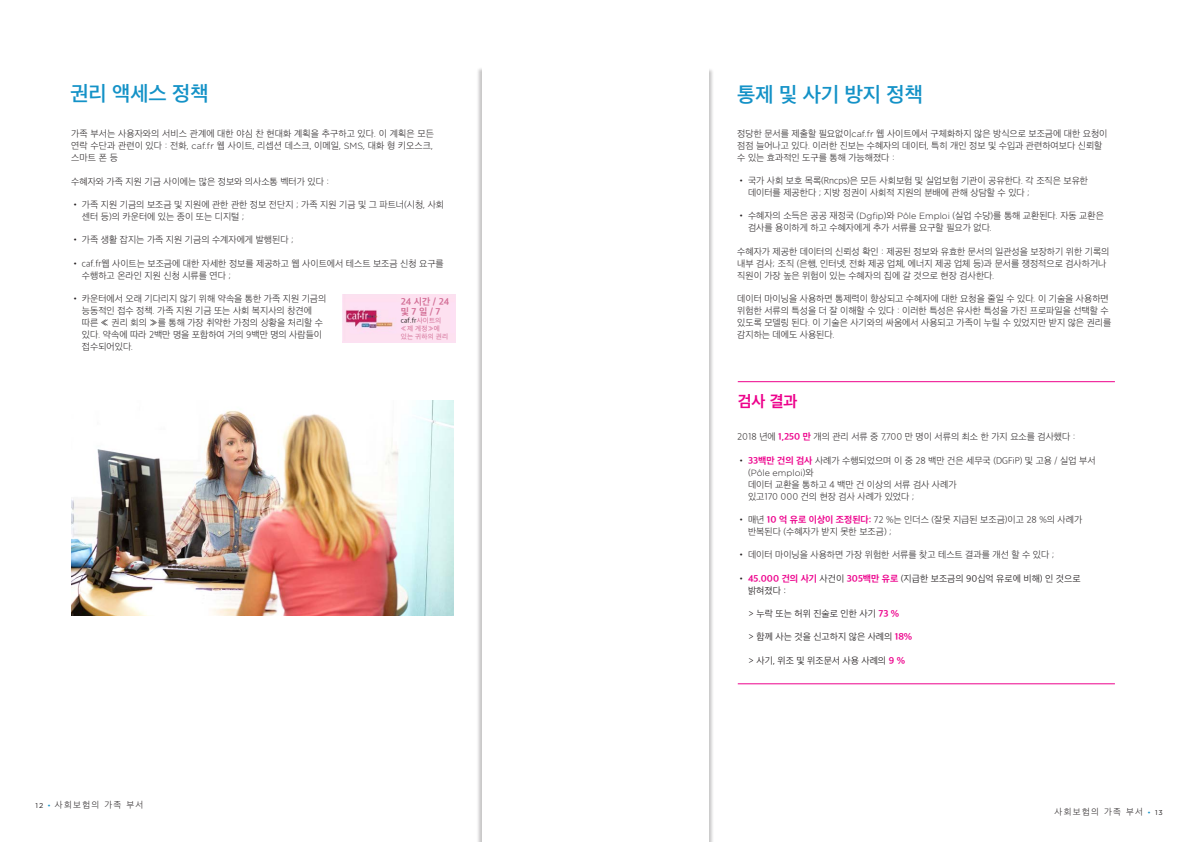
<style>
.page{position:relative;width:1191px;height:842px;background:#fff}
.page>*{position:absolute;margin:0;border:0;box-sizing:border-box;transform-origin:0 0}
.t1{font:600 21px "Apple SD Gothic Neo";color:#1492c7}
.t2{font:700 16px "Apple SD Gothic Neo";color:#ed028c}
.t3{font:200 9.5px/12px "Apple SD Gothic Neo";color:#231f20}
.t4{font:300 9.5px/12px "Apple SD Gothic Neo";color:#231f20}
.t5{font:700 9.5px/10px "Apple SD Gothic Neo";color:#d36f96}
.t6{font:200 9px "Apple SD Gothic Neo";letter-spacing:.15em;color:#231f20}
.t7{font:300 9px "Gotham";color:#231f20}
.t8{font:7px/8px "Apple SD Gothic Neo";letter-spacing:.02em;color:#d36f96}
.s1{font-family:"Gotham";font-weight:300;font-size:9px}
.s2{color:#231f20}
.s3{font-family:"Gotham";font-weight:400;font-size:7px}
.s4{font-family:"Gotham";font-weight:400;font-size:7px;color:#1492c7}
.s5{font-weight:700;color:#ed028c}
.s6{font-weight:300}
.s7{font-family:"Apple SD Gothic Neo";font-weight:200;font-size:9.5px}
</style>
<div class="page">
<div style="left:594px;top:68px;width:120px;height:774px;background:#231f20;opacity:.25"></div>
<div style="left:595px;top:69px;width:114px;height:773px;background:#fff"></div>
<div style="left:595px;top:66px;width:114px;height:13px;background:#fff"></div>
<div style="left:476px;top:67px;width:120px;height:775px;background:#231f20;opacity:.25"></div>
<div style="left:482px;top:69px;width:113px;height:773px;background:#fff"></div>
<div style="left:482px;top:66px;width:121px;height:13px;background:#fff"></div>
<img style="left:71px;top:400px;width:383px;height:215px">
<div style="left:342px;top:295px;width:113px;height:48px;background:#fce1f2"></div>
<img style="left:345px;top:310px;width:48px;height:18px">
<hr style="left:738px;top:381px;width:377px;height:1px;background:#ed028c">
<hr style="left:738px;top:683px;width:377px;height:1px;background:#ed028c">
<h1 class="t1" style="left:70px;top:82px;width:140px">권리 액세스 정책</h1>
<p class="t3" style="left:71px;top:129px;width:364px;text-align:justify">가족 부서는 사용자와의 서비스 관계에 대한 야심 찬 현대화 계획을 추구하고 있다. 이 계획은 모든 연락 수단과 관련이 있다 : 전화, <span class="s1">caf.fr</span> 웹 사이트, 리셉션 데스크, 이메일, <span class="s1">SMS</span>, 대화 형 키오스크, 스마트 폰 등</p>
<p class="t3" style="left:71px;top:176px;width:259px">수혜자와 가족 지원 기금 사이에는 많은 정보와 의사소통 벡터가 있다 :</p>
<p class="t3" style="left:82px;top:199px;width:363px;text-indent:-11px">• 가족 지원 기금의 보조금 및 지원에 관한 관한 정보 전단지 ; 가족 지원 기금 및 그 파트너(시청, 사회 센터 등)의 카운터에 있는 종이 또는 디지털 ;</p>
<p class="t3" style="left:71px;top:235px;width:224px">• 가족 생활 잡지는 가족 지원 기금의 수계자에게 발행된다 ;</p>
<p class="t3" style="left:82px;top:258px;width:363px;text-indent:-11px">• caf.fr웹 사이트는 보조금에 대한 자세한 정보를 제공하고 웹 사이트에서 테스트 보조금 신청 요구를 수행하고 온라인 지원 신청 시류를 연다 ;</p>
<p class="t3" style="left:82px;top:293px;width:246px;text-indent:-11px">• 카운터에서 오래 기다리지 않기 위해 약속을 통한 가족 지원 기금의 능동적인 접수 정책. 가족 지원 기금 또는 사회 복지사의 창견에 따른 « 권리 회의 »를 통해 가장 취약한 가정의 상황을 처리할 수 있다. 약속에 따라 2백만 명을 포함하여 거의 9백만 명의 사람들이 접수되어있다.</p>
<p class="t5" style="left:401px;top:297px;width:50px">24 시간 / 24 및 7 일 / 7</p>
<p class="t8" style="left:401px;top:316px;width:49px"><span class="s2">caf.fr</span>사이트의 «제 계정»에 있는 귀하의 권리</p>
<p class="t6" style="left:35px;top:800px;width:109px"><span class="s3">12</span> <span class="s4">•</span> 사회보험의 가족 부서</p>
<h1 class="t1" style="left:737px;top:83px;width:187px">통제 및 사기 방지 정책</h1>
<p class="t3" style="left:737px;top:128px;width:372px">정당한 문서를 제출할 필요없이<span class="s1">caf.fr</span> 웹 사이트에서 구체화하지 않은 방식으로 보조금에 대한 요청이 점점 늘어나고 있다. 이러한 진보는 수혜자의 데이터, 특히 개인 정보 및 수입과 관련하여보다 신뢰할 수 있는 효과적인 도구를 통해 가능해졌다 :</p>
<p class="t3" style="left:748px;top:175px;width:342px;text-indent:-11px">• 국가 사회 보호 목록(Rncps)은 모든 사회보험 및 실업보험 기관이 공유한다. 각 조직은 보유한 데이터를 제공한다 ; 지방 정권이 사회적 지원의 분배에 관해 상담할 수 있다 ;</p>
<p class="t3" style="left:748px;top:211px;width:357px;text-indent:-11px">• 수혜자의 소득은 공공 재정국 (<span class="s1">Dgfip</span>)와 <span class="s1">Pôle Emploi</span> (실업 수당)를 통해 교환된다. 자동 교환은 검사를 용이하게 하고 수혜자에게 추가 서류를 요구할 필요가 없다.</p>
<p class="t3" style="left:737px;top:246px;width:374px">수혜자가 제공한 데이터의 신뢰성 확인 : 제공된 정보와 유효한 문서의 일관성을 보장하기 위한 기록의 내부 검사; 조직 (은행, 인터넷, 전화 제공 업체, 에너지 제공 업체 등)과 문서를 쟁정적으로 검사하거나 직원이 가장 높은 위험이 있는 수혜자의 집에 갈 것으로 현장 검사한다.</p>
<p class="t3" style="left:737px;top:293px;width:375px">데이터 마이닝을 사용하면 통제력이 향상되고 수혜자에 대한 요청을 줄일 수 있다. 이 기술을 사용하면 위험한 서류의 특성을 더 잘 이해할 수 있다 : 이러한 특성은 유사한 특성을 가진 프로파일을 선택할 수 있도록 모델링 된다. 이 기술은 사기와의 싸움에서 사용되고 가족이 누릴 수 있었지만 받지 않은 권리를 감지하는 데에도 사용된다.</p>
<h2 class="t2" style="left:738px;top:393px;width:61px">검사 결과</h2>
<p class="t3" style="left:737px;top:431px;width:340px">2018 년에 <span class="s5">1,250 만</span> 개의 관리 서류 중 7,700 만 명이 서류의 최소 한 가지 요소를 검사했다 :</p>
<p class="t3" style="left:737px;top:455px;width:360px"><span class="s6">•</span> <span class="s5">33백만 건의 검사</span> 사례가 수행되었으며 이 중 28 백만 건은 세무국 (DGFiP) 및 고용 / 실업 부서</p>
<p class="t7" style="left:748px;top:467px;width:67px"><span class="s7">(</span>Pôle emploi<span class="s7">)와</span></p>
<p class="t3" style="left:748px;top:479px;width:210px">데이터 교환을 통하고 4 백만 건 이상의 서류 검사 사례가 있고170 000 건의 현장 검사 사례가 있었다 ;</p>
<p class="t3" style="left:748px;top:514px;width:336px;text-indent:-11px"><span class="s6">•</span> 매년 <span class="s5">10 억 유로 이상이 조정된다:</span> 72 %는 인더스 (잘못 지급된 보조금)이고 28 %의 사례가 반복된다 (수혜자가 받지 못한 보조금) ;</p>
<p class="t3" style="left:737px;top:549px;width:319px">• 데이터 마이닝을 사용하면 가장 위험한 서류를 찾고 테스트 결과를 개선 할 수 있다 ;</p>
<p class="t4" style="left:748px;top:573px;width:334px;text-indent:-11px">• <span class="s5">45.000 건의 사기</span> 사건이 <span class="s5">305백만 유로</span> (지급한 보조금의 90십억 유로에 비해) 인 것으로 밝혀졌다 :</p>
<p class="t4" style="left:748px;top:608px;width:152px">&gt; 누락 또는 허위 진술로 인한 사기 <span class="s5">73 %</span></p>
<p class="t4" style="left:748px;top:631px;width:165px">&gt; 함께 사는 것을 신고하지 않은 사례의 <span class="s5">18%</span></p>
<p class="t4" style="left:748px;top:655px;width:158px">&gt; 사기, 위조 및 위조문서 사용 사례의 <span class="s5">9 %</span></p>
<p class="t6" style="left:1054px;top:807px;width:110px">사회보험의 가족 부서 <span class="s4">•</span> <span class="s3">13</span></p>
</div>
